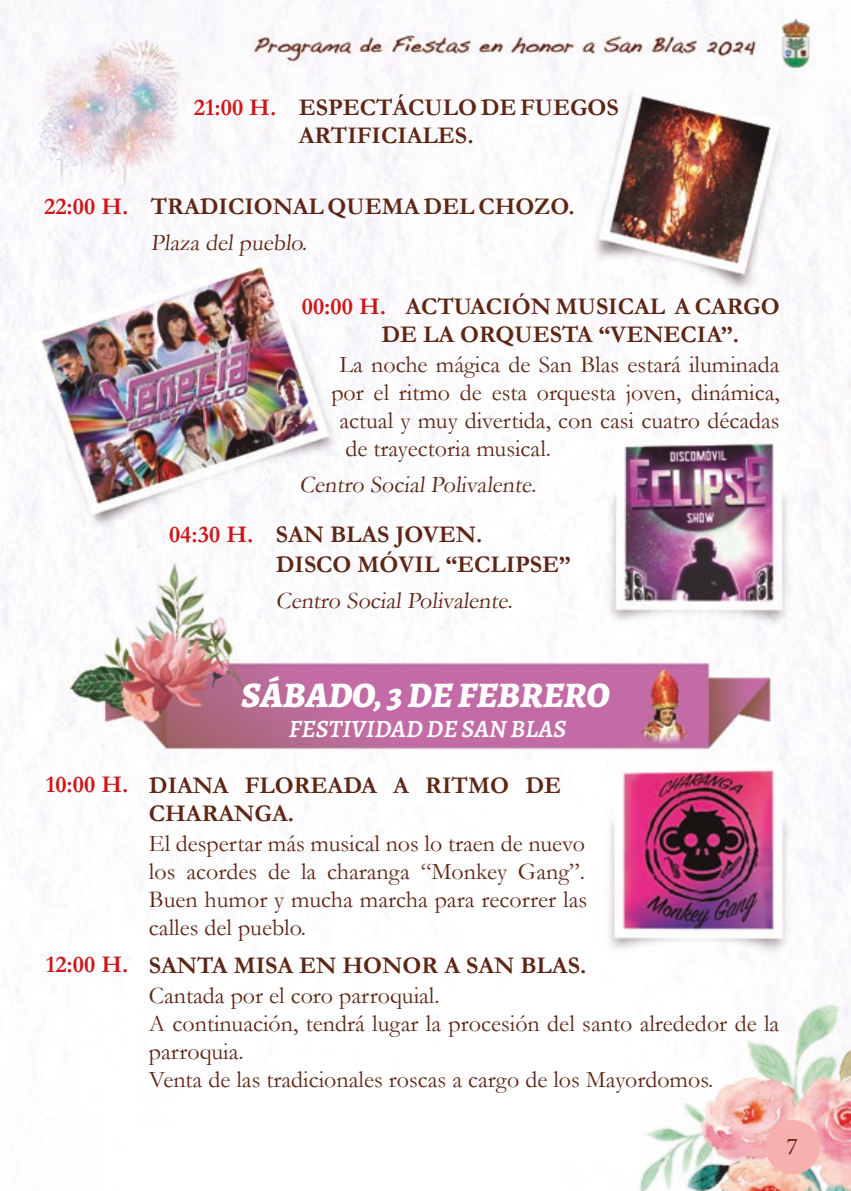
<style>
.page{position:relative;width:851px;height:1191px;background:#fff}
.page>*{position:absolute;margin:0;border:0;box-sizing:border-box;transform-origin:0 0}
.t1{font:italic 800 36px "Alegreya";color:#fff}
.t2{font:italic 600 25px "Alegreya";color:#fff}
.t3{font:24px/28px "Garamond";color:#5e2615;text-align:justify}
.t4{font:700 24px/28px "Garamond";color:#5e2615}
.t5{font:700 24px "Garamond";color:#cd171a}
.t6{font:24px "Minion Pro";color:#5e2615}
</style>
<div class="page">
<img style="left:0;top:0;width:850px;height:1191px">
<div style="left:765px;top:1120px;width:54px;height:54px;background:#f6b1ae;border-radius:50%"></div>
<p class="t5" style="left:44px;top:190px;width:86px">22:00 H.</p>
<p class="t5" style="left:194px;top:91px;width:84px">21:00 H.</p>
<p class="t4" style="left:299px;top:93px;width:321px">ESPECTÁCULO DE FUEGOS<br>ARTIFICIALES.</p>
<p class="t4" style="left:151px;top:193px;width:425px">TRADICIONAL QUEMA DEL CHOZO.</p>
<p class="t3" style="left:151px;top:228px;width:162px">Plaza del pueblo.</p>
<p class="t5" style="left:169px;top:518px;width:86px">04:30 H.</p>
<p class="t4" style="left:381px;top:292px;width:400px;text-indent:24px">ACTUACIÓN MUSICAL A CARGO<br>DE LA ORQUESTA “VENECIA”.</p>
<p class="t3" style="left:339px;top:350px;width:441px">La noche mágica de San Blas estará iluminada</p>
<p class="t3" style="left:331px;top:378px;width:450px">por el ritmo de esta orquesta joven, dinámica,</p>
<p class="t3" style="left:339px;top:406px;width:442px">actual y muy divertida, con casi cuatro décadas</p>
<p class="t3" style="left:345px;top:434px;width:207px">de trayectoria musical.</p>
<p class="t3" style="left:299px;top:470px;width:242px">Centro Social Polivalente.</p>
<p class="t5" style="left:302px;top:290px;width:86px">00:00 H.</p>
<p class="t4" style="left:276px;top:519px;width:297px;line-height:30px">SAN BLAS JOVEN.<br>DISCO MÓVIL “ECLIPSE”</p>
<p class="t3" style="left:276px;top:585px;width:242px">Centro Social Polivalente.</p>
<p class="t5" style="left:46px;top:768px;width:84px">10:00 H.</p>
<p class="t5" style="left:46px;top:948px;width:84px">12:00 H.</p>
<h1 class="t1" style="left:241px;top:671px;width:369px">SÁBADO, 3 DE FEBRERO</h1>
<p class="t2" style="left:289px;top:712px;width:279px">FESTIVIDAD DE SAN BLAS</p>
<p class="t4" style="left:149px;top:771px;width:413px">DIANA FLOREADA A RITMO DE<br>CHARANGA.</p>
<p class="t3" style="left:149px;top:828px;width:439px">El despertar más musical nos lo traen de nuevo los acordes de la charanga “Monkey Gang”.<br>Buen humor y mucha marcha para recorrer las calles del pueblo.</p>
<p class="t4" style="left:149px;top:951px;width:439px">SANTA MISA EN HONOR A SAN BLAS.</p>
<p class="t3" style="left:149px;top:980px;width:631px;text-align:left">Cantada por el coro parroquial.<br>A continuación, tendrá lugar la procesión del santo alrededor de la parroquia.<br>Venta de las tradicionales roscas a cargo de los Mayordomos.</p>
<p class="t6" style="left:786px;top:1130px;width:13px">7</p>
</div>
